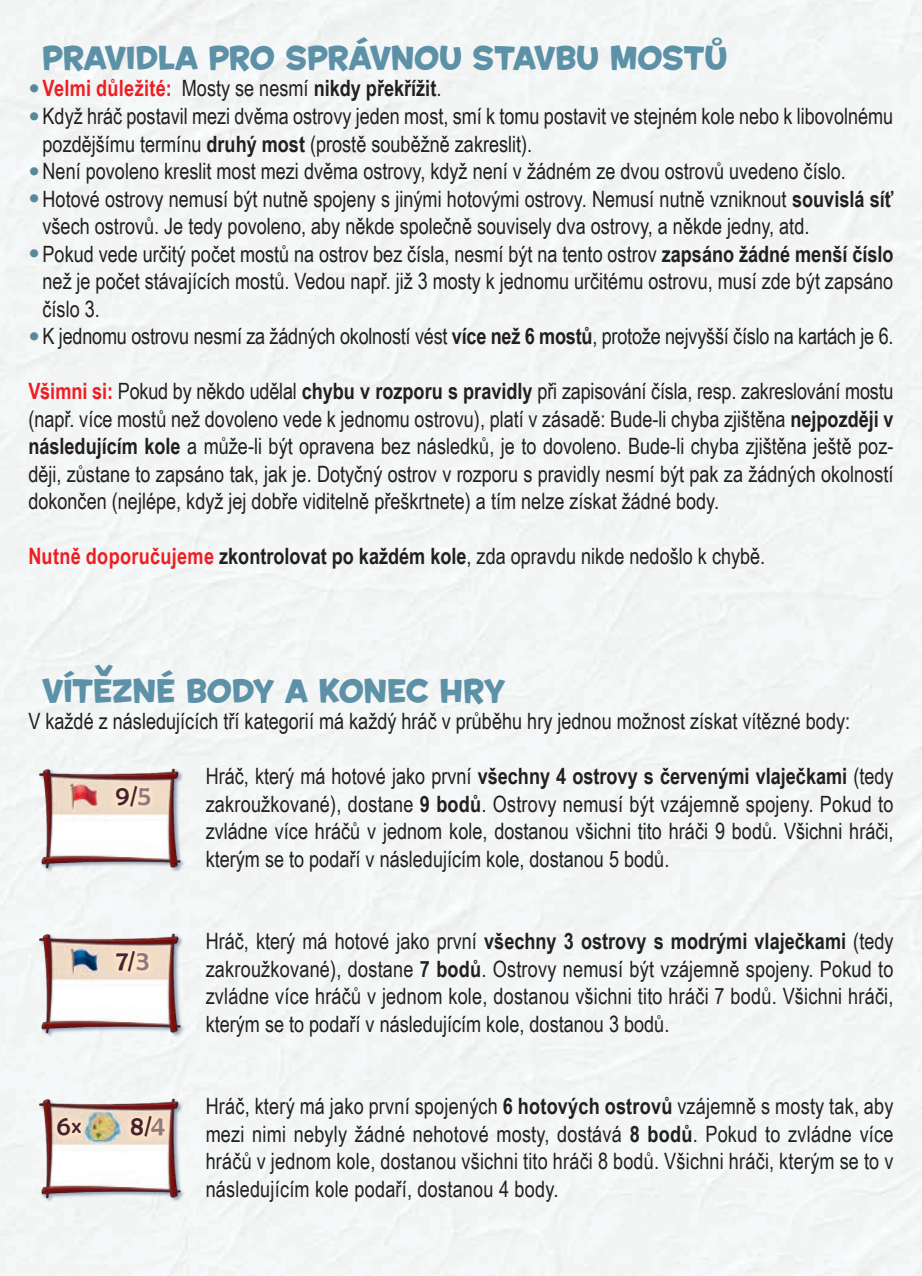
<style>
.page{position:relative;width:922px;height:1276px;background:#fff}
.page>*{position:absolute;margin:0;border:0;box-sizing:border-box;transform-origin:0 0}
.t1{font:31.25px "Housearama Kingpin";letter-spacing:.01em;color:#5d91a7;scale:.9 1}
.t2{font:28px "Berlin Sans FB";color:#442230}
.t3{font:25px "Housearama Kingpin";color:#5d91a7;scale:1.5 1}
.t4{font:25px "Housearama Kingpin";color:#5d91a7;scale:1.12 1}
.t5{font:22.5px/27.5px "Arial Narrow";color:#231f20;text-align:justify}
.t6{font:700 22.5px "Arial Narrow";color:#ee1d23}
.s1{font-family:"Arial";font-weight:400;font-size:32.5px;color:#57899d}
.s2{font-weight:400;color:#231f20}
.s3{color:#231f20}
.s4{font-family:"Arial";font-size:32.5px;color:#57899d}
.s5{font-weight:700}
.s6{font-weight:700;color:#ee1d23}
.s7{color:#8f787f}
.s8{font-size:21.75px}
</style>
<div class="page">
<img style="left:34px;top:764px;width:154px;height:109px">
<div style="left:110px;top:780px;width:47px;height:33px;background:#fee4c9"></div>
<img style="left:34px;top:929px;width:154px;height:109px">
<div style="left:109px;top:945px;width:46px;height:33px;background:#f7e0c8"></div>
<img style="left:34px;top:1094px;width:154px;height:109px">
<div style="left:124px;top:1110px;width:48px;height:33px;background:#f7e0c8"></div>
<svg style="left:51px;top:1112px;width:36px;height:29px"></svg>
<p class="t4" style="left:722px;top:53px;width:12px;rotate:-180deg">°</p>
<p class="t1" style="left:43px;top:37px;width:761px">PRAVIDLA PRO SPRÁVNOU STAVBU MOSTU</p>
<p class="t6" style="left:28px;top:72px;width:414px"><span class="s1">•</span>Velmi důležité: <span class="s2">Mosty se nesmí</span> <span class="s3">nikdy překřížit</span><span class="s2">.</span></p>
<p class="t5" style="left:28px;top:101px;width:866px"><span class="s4">•</span>Když hráč postavil mezi dvěma ostrovy jeden most, smí k tomu postavit ve stejném kole nebo k libovolnému</p>
<p class="t5" style="left:43px;top:129px;width:491px">pozdějšímu termínu <span class="s5">druhý most</span> (prostě souběžně zakreslit).</p>
<p class="t5" style="left:28px;top:156px;width:818px"><span class="s4">•</span>Není povoleno kreslit most mezi dvěma ostrovy, když není v žádném ze dvou ostrovů uvedeno číslo.</p>
<p class="t5" style="left:28px;top:184px;width:866px"><span class="s4">•</span>Hotové ostrovy nemusí být nutně spojeny s jinými hotovými ostrovy. Nemusí nutně vzniknout <span class="s5">souvislá síť</span></p>
<p class="t5" style="left:43px;top:211px;width:768px">všech ostrovů. Je tedy povoleno, aby někde společně souvisely dva ostrovy, a někde jedny, atd.</p>
<p class="t5" style="left:28px;top:239px;width:866px"><span class="s4">•</span>Pokud vede určitý počet mostů na ostrov bez čísla, nesmí být na tento ostrov <span class="s5">zapsáno žádné menší číslo</span></p>
<p class="t5" style="left:43px;top:266px;width:852px">než je počet stávajících mostů. Vedou např. již 3 mosty k jednomu určitému ostrovu, musí zde být zapsáno</p>
<p class="t5" style="left:43px;top:294px;width:59px">číslo 3.</p>
<p class="t5" style="left:28px;top:321px;width:866px"><span class="s4">•</span>K jednomu ostrovu nesmí za žádných okolností vést <span class="s5">více než 6 mostů</span>, protože nejvyšší číslo na kartách je 6.</p>
<p class="t5" style="left:28px;top:376px;width:866px"><span class="s6">Všimni si:</span> Pokud by někdo udělal <span class="s5">chybu v rozporu s pravidly</span> při zapisování čísla, resp. zakreslování mostu (např. více mostů než dovoleno vede k jednomu ostrovu), platí v zásadě: Bude-li chyba zjištěna <span class="s5">nejpozději v následujícím kole</span> a může-li být opravena bez následků, je to dovoleno. Bude-li chyba zjištěna ještě poz-</p>
<p class="t5" style="left:28px;top:459px;width:866px">ději, zůstane to zapsáno tak, jak je. Dotyčný ostrov v rozporu s pravidly nesmí být pak za žádných okolností dokončen (nejlépe, když jej dobře viditelně přeškrtnete) a tím nelze získat žádné body.</p>
<p class="t5" style="left:28px;top:541px;width:738px"><span class="s6">Nutně doporučujeme</span> <span class="s5">zkontrolovat po každém kole</span>, zda opravdu nikde nedošlo k chybě.</p>
<p class="t3" style="left:113px;top:684px;width:14px;rotate:-180deg">^</p>
<p class="t1" style="left:43px;top:669px;width:515px">VÍTEZNÉ BODY A KONEC HRY</p>
<p class="t5" style="left:28px;top:706px;width:823px">V každé z následujících tří kategorií má každý hráč v průběhu hry jednou možnost získat vítězné body:</p>
<p class="t5" style="left:206px;top:761px;width:689px">Hráč, který má hotové jako první <span class="s5">všechny 4 ostrovy s červenými vlaječkami</span> (tedy zakroužkované), dostane <span class="s5">9 bodů</span>. Ostrovy nemusí být vzájemně spojeny. Pokud to zvládne více hráčů v jednom kole, dostanou všichni tito hráči 9 bodů. Všichni hráči, kterým se to podaří v následujícím kole, dostanou 5 bodů.</p>
<p class="t2" style="left:116px;top:780px;width:37px">9/<span class="s7">5</span></p>
<p class="t2" style="left:116px;top:945px;width:35px">7/<span class="s7">3</span></p>
<p class="t2" style="left:56px;top:1110px;width:26px">6<span class="s8">x</span></p>
<p class="t2" style="left:131px;top:1110px;width:36px">8/<span class="s7">4</span></p>
<p class="t5" style="left:206px;top:926px;width:689px">Hráč, který má hotové jako první <span class="s5">všechny 3 ostrovy s modrými vlaječkami</span> (tedy zakroužkované), dostane <span class="s5">7 bodů</span>. Ostrovy nemusí být vzájemně spojeny. Pokud to zvládne více hráčů v jednom kole, dostanou všichni tito hráči 7 bodů. Všichni hráči, kterým se to podaří v následujícím kole, dostanou 3 bodů.</p>
<p class="t5" style="left:206px;top:1091px;width:689px">Hráč, který má jako první spojených <span class="s5">6 hotových ostrovů</span> vzájemně s mosty tak, aby mezi nimi nebyly žádné nehotové mosty, dostává <span class="s5">8 bodů</span>. Pokud to zvládne více hráčů v jednom kole, dostanou všichni tito hráči 8 bodů. Všichni hráči, kterým se to v následujícím kole podaří, dostanou 4 body.</p>
</div>
